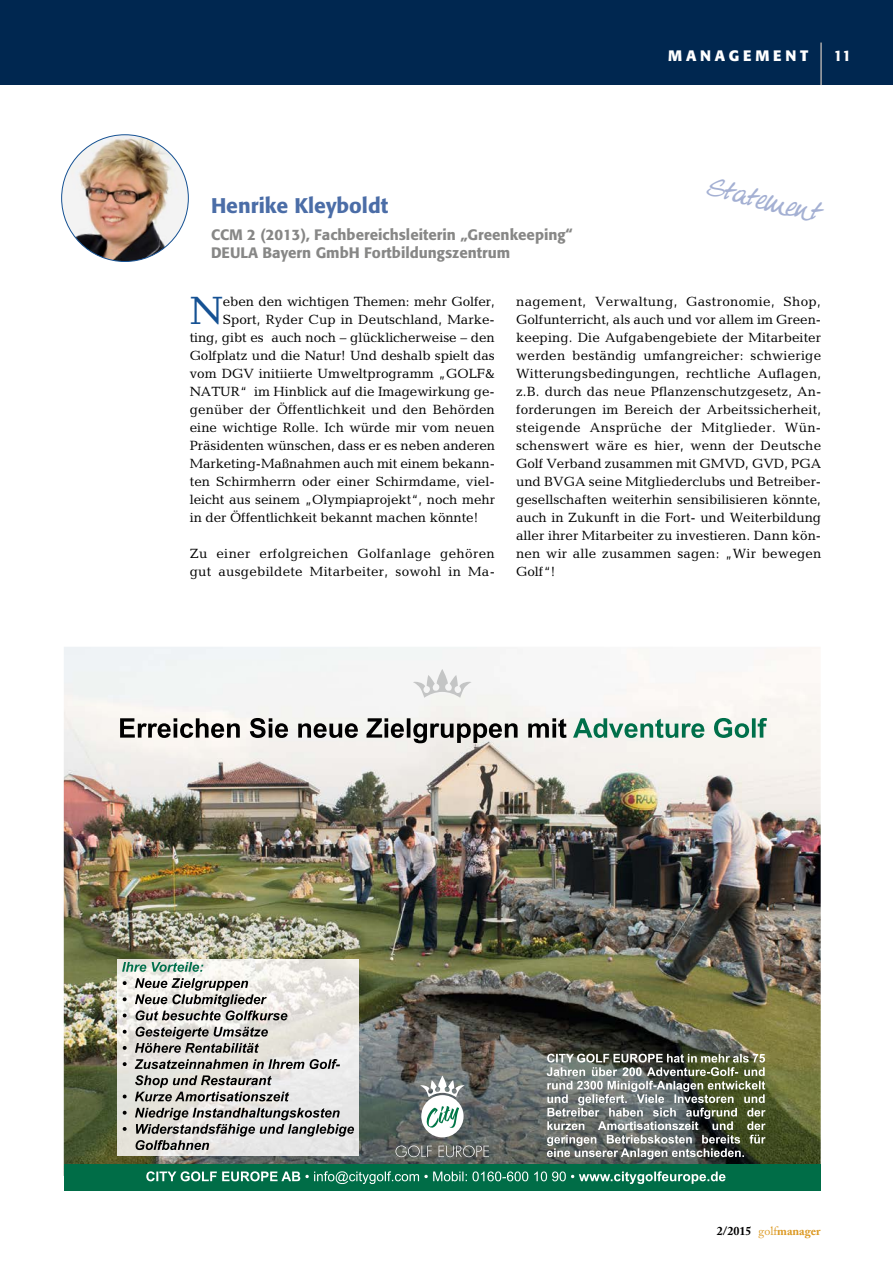
<style>
.page{position:relative;width:893px;height:1263px;background:#fff}
.page>*{position:absolute;margin:0;border:0;box-sizing:border-box;transform-origin:0 0}
.t1{font:39.9px "Candida";color:#155193}
.t2{font:27.15px "Sven";color:#a4b0d3;scale:1.14 1}
.t3{font:500 21px "Formata";color:#4b6da7}
.t4{font:500 15px/18px "Formata";color:#878786}
.t5{font:700 15px "Formata";letter-spacing:.25em;color:#fff}
.t6{font:500 15px "Formata";color:#fff}
.t7{font:13.5px/18px "Candida";color:#000;text-align:justify}
.t8{font:13.5px/18px "Candida";letter-spacing:.025em;color:#000}
.t9{font:700 12px "Adobe Caslon Pro";color:#dc9923}
.s1{color:#000}
.s2{font-weight:400}
</style>
<div class="page">
<div style="left:0;top:0;width:893px;height:85px;background:#002750"></div>
<hr style="left:821px;top:43px;width:1px;height:42px;background:#fff">
<img style="left:62px;top:135px;width:126px;height:126px;border-radius:63px">
<img style="left:64px;top:647px;width:757px;height:517px">
<div style="left:64px;top:1164px;width:757px;height:27px;background:#006d47"></div>
<svg style="left:413px;top:669px;width:59px;height:29px"></svg>
<svg style="left:146px;top:1171px;width:579px;height:13px"></svg>
<div style="left:421px;top:1095px;width:43px;height:42px;background:#fff;border-radius:50%"></div>
<svg style="left:420px;top:1075px;width:45px;height:22px"></svg>
<svg style="left:426px;top:1106px;width:33px;height:22px"></svg>
<svg style="left:395px;top:1145px;width:37px;height:12px"></svg>
<svg style="left:439px;top:1145px;width:50px;height:12px"></svg>
<svg style="left:120px;top:718px;width:446px;height:25px"></svg>
<svg style="left:573px;top:718px;width:194px;height:20px"></svg>
<svg style="left:547px;top:1054px;width:219px;height:105px"></svg>
<img style="left:117px;top:959px;width:241px;height:196px">
<svg style="left:122px;top:962px;width:81px;height:10px"></svg>
<svg style="left:123px;top:981px;width:4px;height:4px"></svg>
<svg style="left:123px;top:997px;width:4px;height:4px"></svg>
<svg style="left:123px;top:1013px;width:4px;height:4px"></svg>
<svg style="left:135px;top:978px;width:152px;height:42px"></svg>
<svg style="left:123px;top:1030px;width:4px;height:4px"></svg>
<svg style="left:123px;top:1046px;width:4px;height:4px"></svg>
<svg style="left:135px;top:1027px;width:133px;height:26px"></svg>
<svg style="left:123px;top:1062px;width:4px;height:4px"></svg>
<svg style="left:135px;top:1059px;width:205px;height:10px"></svg>
<svg style="left:123px;top:1094px;width:4px;height:4px"></svg>
<svg style="left:135px;top:1075px;width:154px;height:26px"></svg>
<svg style="left:123px;top:1111px;width:4px;height:4px"></svg>
<svg style="left:123px;top:1127px;width:4px;height:4px"></svg>
<svg style="left:135px;top:1108px;width:219px;height:42px"></svg>
<p class="t5" style="left:668px;top:46px;width:142px">MANAGEMENT</p>
<p class="t6" style="left:834px;top:46px;width:19px">11</p>
<h2 class="t2" style="left:711px;top:171px;width:103px;rotate:13deg">Statement</h2>
<h3 class="t3" style="left:211px;top:193px;width:179px">Henrike Kleyboldt</h3>
<p class="t4" style="left:211px;top:226px;width:363px">CCM 2 (2013), Fachbereichsleiterin „Greenkeeping“<br>DEULA Bayern GmbH Fortbildungszentrum</p>
<h1 class="t1" style="left:190px;top:288px;width:35px">N</h1>
<p class="t7" style="left:223px;top:292px;width:274px">eben den wichtigen Themen: mehr Golfer,</p>
<p class="t7" style="left:516px;top:292px;width:307px">nagement, Verwaltung, Gastronomie, Shop, Golfunterricht, als auch und vor allem im Green&shy;keeping. Die Aufgabengebiete der Mitarbeiter werden beständig umfangreicher: schwierige Witterungsbedingungen, rechtliche Auflagen, z.B. durch das neue Pflanzenschutzgesetz, An&shy;forderungen im Bereich der Arbeitssicherheit, steigende Ansprüche der Mitglieder. Wün&shy;schenswert wäre es hier, wenn der Deutsche Golf Verband zusammen mit GMVD, GVD, PGA und BVGA seine Mitgliederclubs und Betreiber&shy;gesellschaften weiterhin sensibilisieren könnte, auch in Zukunft in die Fort- und Weiterbildung aller ihrer Mitarbeiter zu investieren. Dann kön&shy;nen wir alle zusammen sagen: „Wir bewegen Golf“!</p>
<p class="t7" style="left:223px;top:310px;width:274px">Sport, Ryder Cup in Deutschland, Marke-</p>
<p class="t7" style="left:190px;top:328px;width:307px">ting, gibt es auch noch – glücklicherweise – den</p>
<p class="t7" style="left:190px;top:346px;width:307px">Golfplatz und die Natur! Und deshalb spielt das</p>
<p class="t7" style="left:190px;top:364px;width:307px">vom DGV initiierte Umweltprogramm „GOLF&amp;</p>
<p class="t7" style="left:190px;top:382px;width:307px">NATUR“ im Hinblick auf die Imagewirkung ge-</p>
<p class="t7" style="left:190px;top:400px;width:307px">genüber der Öffentlichkeit und den Behörden</p>
<p class="t7" style="left:190px;top:418px;width:307px">eine wichtige Rolle. Ich würde mir vom neuen</p>
<p class="t7" style="left:190px;top:436px;width:307px">Präsidenten wünschen, dass er es neben anderen</p>
<p class="t7" style="left:190px;top:454px;width:307px">Marketing-Maßnahmen auch mit einem bekann-</p>
<p class="t7" style="left:190px;top:472px;width:307px">ten Schirmherrn oder einer Schirmdame, viel-</p>
<p class="t7" style="left:190px;top:490px;width:307px">leicht aus seinem „Olympiaprojekt“, noch mehr</p>
<p class="t7" style="left:190px;top:508px;width:290px">in der Öffentlichkeit bekannt machen könnte!</p>
<p class="t8" style="left:190px;top:544px;width:307px">Zu einer erfolgreichen Golfanlage gehören gut ausgebildete Mitarbeiter, sowohl in Ma-</p>
<p class="t9" style="left:717px;top:1224px;width:105px"><span class="s1">2/2015</span> <span class="s2">golf</span>manager</p>
</div>
